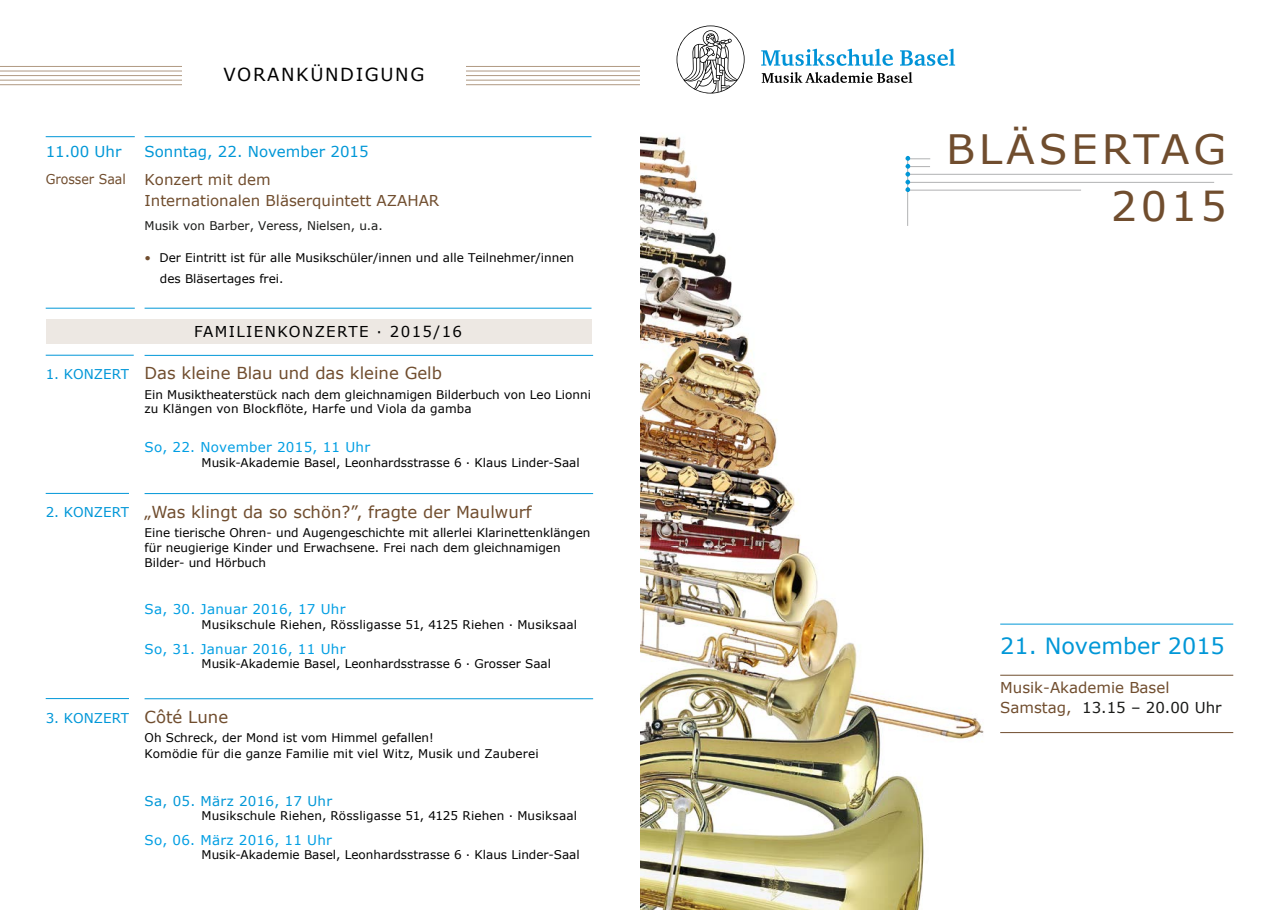
<style>
.page{position:relative;width:1280px;height:910px;background:#fff}
.page>*{position:absolute;margin:0;border:0;box-sizing:border-box;transform-origin:0 0}
.t1{font:40.5px/56.6px "Verdana";letter-spacing:.09em;color:#704d2e;text-align:right;scale:1.04 1}
.t2{font:22.35px "Verdana";color:#0097d7}
.t3{font:18px "Verdana";letter-spacing:.09em;color:#000}
.t4{font:16.5px "Verdana";color:#704d2e}
.t5{font:15px/21px "Verdana";color:#704d2e}
.t6{font:15px "Verdana";color:#0097d7}
.t7{font:15px "Verdana";letter-spacing:.09em;color:#000}
.t8{font:13.5px "Verdana";letter-spacing:.02em;color:#009ee3}
.t9{font:13.5px "Verdana";color:#0097d8}
.t10{font:13.5px "Verdana";letter-spacing:.02em;color:#0097d7}
.t11{font:13.5px "Verdana";color:#704d2e;scale:.93 1}
.t12{font:12px/15px "Verdana";color:#000}
.t13{font:12px "Verdana";color:#191a18}
.s1{color:#704d2e}
.s2{color:#191a18}
</style>
<div class="page">
<hr style="left:46px;top:136px;width:89px;height:1px;background:#0097d7">
<hr style="left:46px;top:308px;width:89px;height:1px;background:#0097d7">
<hr style="left:145px;top:136px;width:446px;height:1px;background:#0097d7">
<hr style="left:145px;top:308px;width:446px;height:1px;background:#0097d7">
<hr style="left:905px;top:174px;width:327px;height:1px;background:#b1b2b3">
<hr style="left:905px;top:182px;width:309px;height:1px;background:#b1b2b3">
<hr style="left:907px;top:158px;width:1px;height:68px;background:#b1b2b3">
<hr style="left:905px;top:190px;width:176px;height:1px;background:#b1b2b3">
<svg style="left:905px;top:156px;width:25px;height:36px"></svg>
<hr style="left:1000px;top:624px;width:233px;height:1px;background:#0097d7">
<hr style="left:1000px;top:675px;width:233px;height:1px;background:#704d2e">
<hr style="left:1000px;top:732px;width:233px;height:1px;background:#704d2e">
<img style="left:640px;top:136px;width:198px;height:774px">
<img style="left:838px;top:642px;width:50px;height:268px">
<img style="left:888px;top:698px;width:49px;height:212px">
<img style="left:937px;top:711px;width:47px;height:28px">
<svg style="left:900px;top:49px;width:55px;height:17px"></svg>
<svg style="left:761px;top:49px;width:132px;height:17px"></svg>
<svg style="left:762px;top:72px;width:150px;height:11px"></svg>
<svg style="left:676px;top:26px;width:69px;height:68px"></svg>
<hr style="left:0;top:66px;width:640px;height:1px;background:#b09983">
<hr style="left:0;top:71px;width:640px;height:1px;background:#b09983">
<hr style="left:0;top:75px;width:640px;height:1px;background:#b09983">
<hr style="left:0;top:80px;width:640px;height:1px;background:#b09983">
<hr style="left:0;top:84px;width:640px;height:1px;background:#b09983">
<div style="left:182px;top:38px;width:284px;height:49px;background:#fff"></div>
<div style="left:46px;top:319px;width:545px;height:24px;background:#ede8e3"></div>
<hr style="left:145px;top:355px;width:448px;height:1px;background:#0097d8">
<hr style="left:46px;top:355px;width:88px;height:1px;background:#0097d8">
<hr style="left:145px;top:493px;width:448px;height:1px;background:#0097d8">
<hr style="left:145px;top:698px;width:448px;height:1px;background:#0097d8">
<hr style="left:46px;top:493px;width:83px;height:1px;background:#0097d8">
<hr style="left:46px;top:698px;width:83px;height:1px;background:#0097d8">
<h3 class="t3" style="left:223px;top:62px;width:202px">VORANKÜNDIGUNG</h3>
<p class="t6" style="left:46px;top:141px;width:77px">11.00 Uhr</p>
<p class="t11" style="left:46px;top:169px;width:88px">Grosser Saal</p>
<p class="t6" style="left:145px;top:141px;width:226px">Sonntag, 22. November 2015</p>
<p class="t5" style="left:145px;top:169px;width:296px">Konzert mit dem<br>Internationalen Bläserquintett AZAHAR</p>
<p class="t13" style="left:145px;top:218px;width:240px">Musik von Barber, Veress, Nielsen, u.a.</p>
<p class="t12" style="left:160px;top:247px;width:416px;line-height:21px;text-indent:-15px"><span class="s1">•</span> Der Eintritt ist für alle Musikschüler/innen und alle Teilnehmer/innen des Bläsertages frei.</p>
<p class="t9" style="left:46px;top:365px;width:85px">1. KONZERT</p>
<p class="t9" style="left:46px;top:503px;width:85px">2. KONZERT</p>
<p class="t9" style="left:46px;top:708px;width:85px">3. KONZERT</p>
<p class="t7" style="left:194px;top:321px;width:270px">FAMILIENKONZERTE · 2015/16</p>
<h3 class="t4" style="left:145px;top:362px;width:299px">Das kleine Blau und das kleine Gelb</h3>
<p class="t12" style="left:145px;top:387px;width:448px;line-height:14.4px">Ein Musiktheaterstück nach dem gleichnamigen Bilderbuch von Leo Lionni zu Klängen von Blockflöte, Harfe und Viola da gamba</p>
<p class="t8" style="left:145px;top:438px;width:227px">So, 22. November 2015, 11 Uhr</p>
<p class="t12" style="left:202px;top:455px;width:380px">Musik-Akademie Basel, Leonhardsstrasse 6 · Klaus Linder-Saal</p>
<h3 class="t4" style="left:145px;top:500px;width:389px">„Was klingt da so schön?”, fragte der Maulwurf</h3>
<p class="t12" style="left:145px;top:525px;width:447px">Eine tierische Ohren- und Augengeschichte mit allerlei Klarinettenklängen für neugierige Kinder und Erwachsene. Frei nach dem gleichnamigen<br>Bilder- und Hörbuch</p>
<p class="t8" style="left:145px;top:600px;width:202px">Sa, 30. Januar 2016, 17 Uhr</p>
<p class="t12" style="left:202px;top:617px;width:377px">Musikschule Riehen, Rössligasse 51, 4125 Riehen · Musiksaal</p>
<p class="t8" style="left:145px;top:639px;width:202px">So, 31. Januar 2016, 11 Uhr</p>
<p class="t12" style="left:202px;top:656px;width:351px">Musik-Akademie Basel, Leonhardsstrasse 6 · Grosser Saal</p>
<h3 class="t4" style="left:145px;top:705px;width:85px">Côté Lune</h3>
<p class="t12" style="left:145px;top:729px;width:396px;line-height:16px">Oh Schreck, der Mond ist vom Himmel gefallen!<br>Komödie für die ganze Familie mit viel Witz, Musik und Zauberei</p>
<p class="t10" style="left:145px;top:791px;width:189px">Sa, 05. März 2016, 17 Uhr</p>
<p class="t12" style="left:202px;top:808px;width:377px">Musikschule Riehen, Rössligasse 51, 4125 Riehen · Musiksaal</p>
<p class="t8" style="left:145px;top:830px;width:189px">So, 06. März 2016, 11 Uhr</p>
<p class="t12" style="left:202px;top:847px;width:380px">Musik-Akademie Basel, Leonhardsstrasse 6 · Klaus Linder-Saal</p>
<h1 class="t1" style="left:946px;top:121px;width:271px">BLÄSERTAG<br>2015</h1>
<h2 class="t2" style="left:1000px;top:630px;width:226px">21. November 2015</h2>
<p class="t5" style="left:1000px;top:677px;width:223px">Musik-Akademie Basel<br>Samstag, <span class="s2">13.15 – 20.00 Uhr</span></p>
</div>
